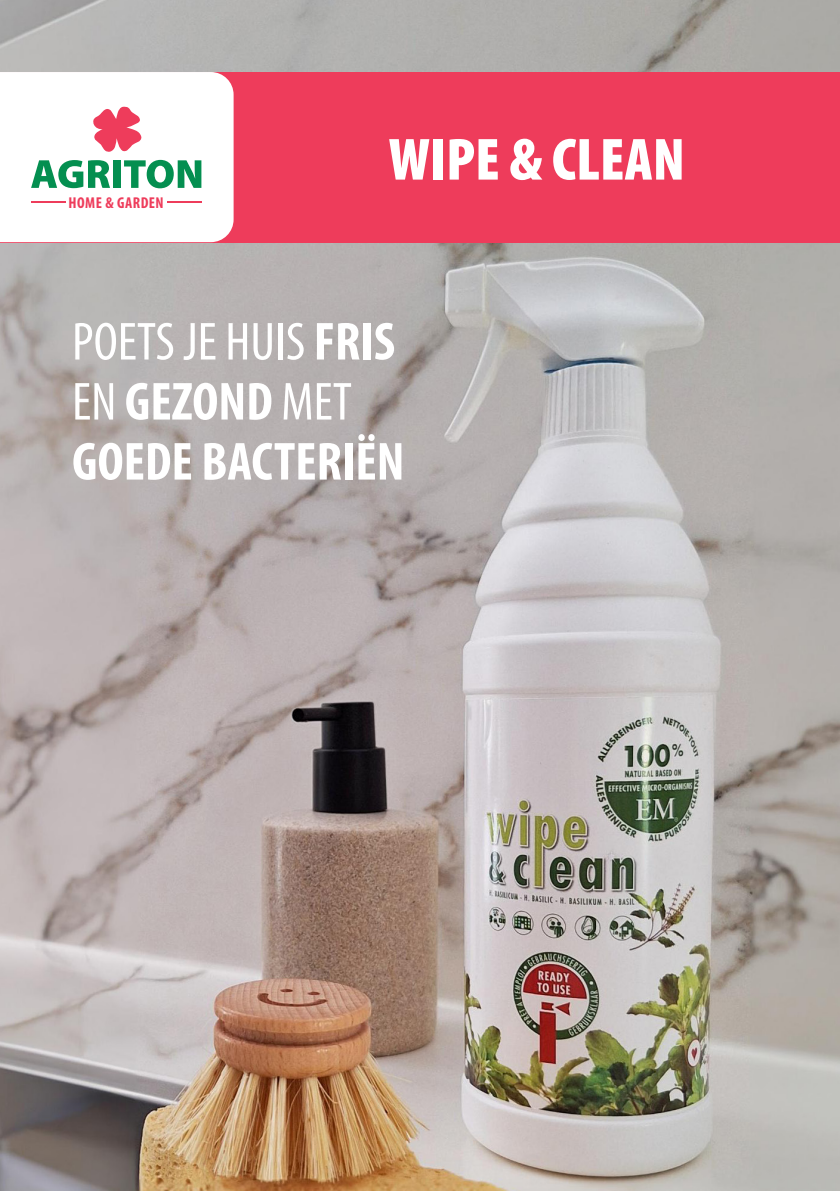
<style>
.page{position:relative;width:840px;height:1191px;background:#fff}
.page>*{position:absolute;margin:0;border:0;box-sizing:border-box;transform-origin:0 0}
.t1{font:900 condensed 60px "Myriad Pro";color:#fff}
.t2{font:700 condensed 54px "Myriad Pro";color:#fff}
.t3{font:condensed 54px "Myriad Pro";color:#fff}
.t4{font:700 condensed 15.8px "Myriad Pro";letter-spacing:.03em;color:#ee3c5b}
.s1{font-weight:700}
.s2{font-weight:400}
</style>
<div class="page">
<img style="left:0;top:0;width:839px;height:1191px">
<div style="left:0;top:72px;width:839px;height:170px;background:#ee3c5b"></div>
<svg style="left:0;top:72px;width:233px;height:170px;background:#eceeeb"></svg>
<p class="t4" style="left:69px;top:192px;width:96px">HOME &amp; GARDEN</p>
<p class="t1" style="left:388px;top:121px;width:298px">WIPE &amp; CLEAN</p>
<p class="t3" style="left:72px;top:309px;width:324px">POETS JE HUIS <span class="s1">FRIS</span></p>
<p class="t2" style="left:72px;top:368px;width:281px"><span class="s2">EN</span> GEZOND <span class="s2">MET</span></p>
<p class="t2" style="left:72px;top:428px;width:334px">GOEDE BACTERIËN</p>
</div>
